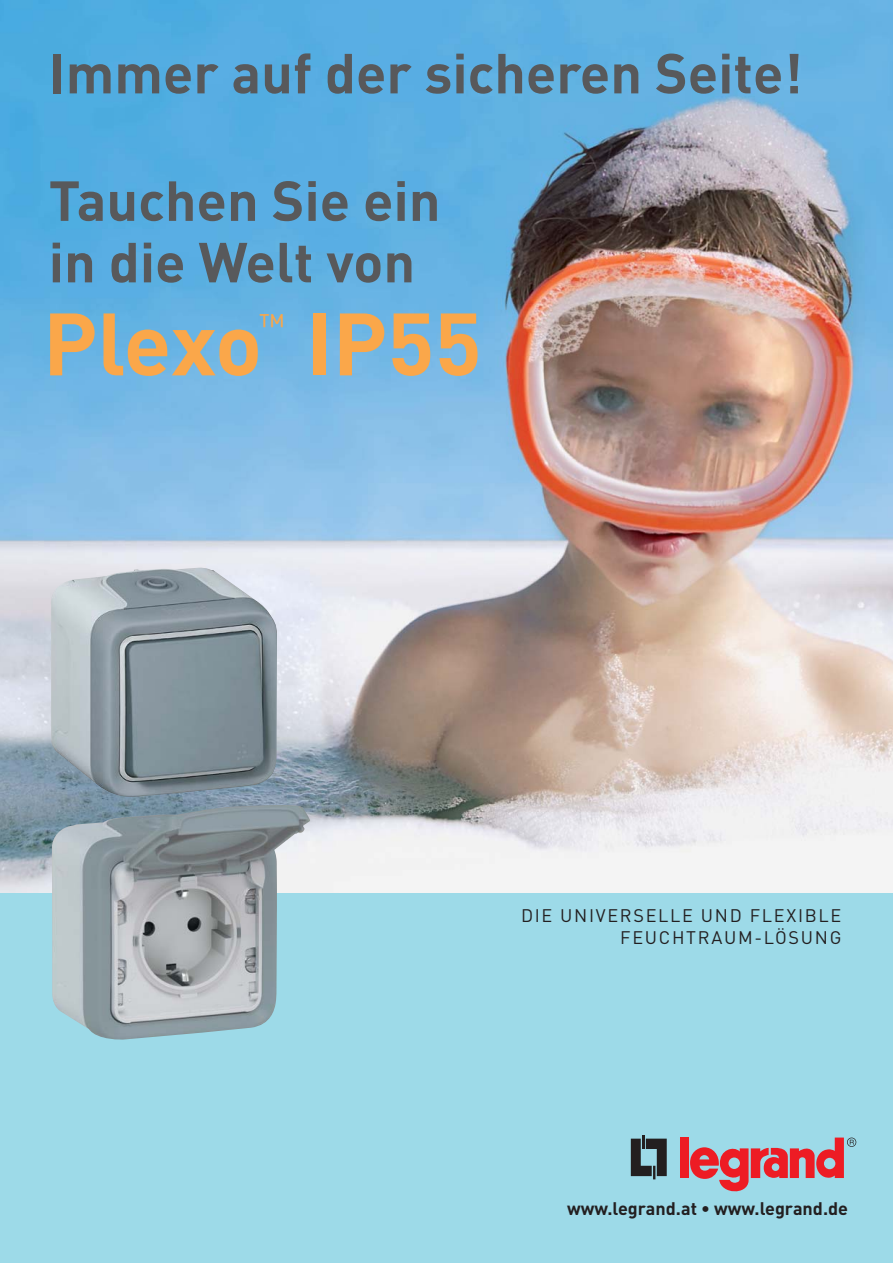
<style>
.page{position:relative;width:893px;height:1263px;background:#fff}
.page>*{position:absolute;margin:0;border:0;box-sizing:border-box;transform-origin:0 0}
.t1{font:700 87px "DIN";color:#faa74a}
.t2{font:700 55.5px/61.5px "DIN";color:#58595b}
.t3{font:30.75px "DIN";color:#faa74a}
.t4{font:18px/21.6px "DIN";letter-spacing:.095em;color:#231f20;text-align:right}
.t5{font:700 18px "DIN";color:#231f20}
</style>
<div class="page">
<div style="left:0;top:893px;width:892px;height:370px;background:#9ddae8"></div>
<img style="left:0;top:0;width:892px;height:893px">
<svg style="left:630px;top:1135px;width:36px;height:44px"></svg>
<div style="left:679px;top:1138px;width:9px;height:40px;background:#ed1c24"></div>
<svg style="left:690px;top:1138px;width:166px;height:53px"></svg>
<img style="left:51px;top:568px;width:226px;height:229px">
<img style="left:52px;top:805px;width:258px;height:235px">
<p class="t2" style="left:49px;top:49px;width:755px">Immer auf der sicheren Seite!</p>
<p class="t2" style="left:49px;top:177px;width:393px">Tauchen Sie ein in die Welt von</p>
<h1 class="t1" style="left:43px;top:313px;width:440px">Plexo IP55</h1>
<p class="t3" style="left:259px;top:314px;width:27px">™</p>
<p class="t4" style="left:521px;top:907px;width:322px">DIE UNIVERSELLE UND FLEXIBLE<br>FEUCHTRAUM-LÖSUNG</p>
<p class="t5" style="left:567px;top:1202px;width:282px">www.legrand.at • www.legrand.de</p>
</div>
